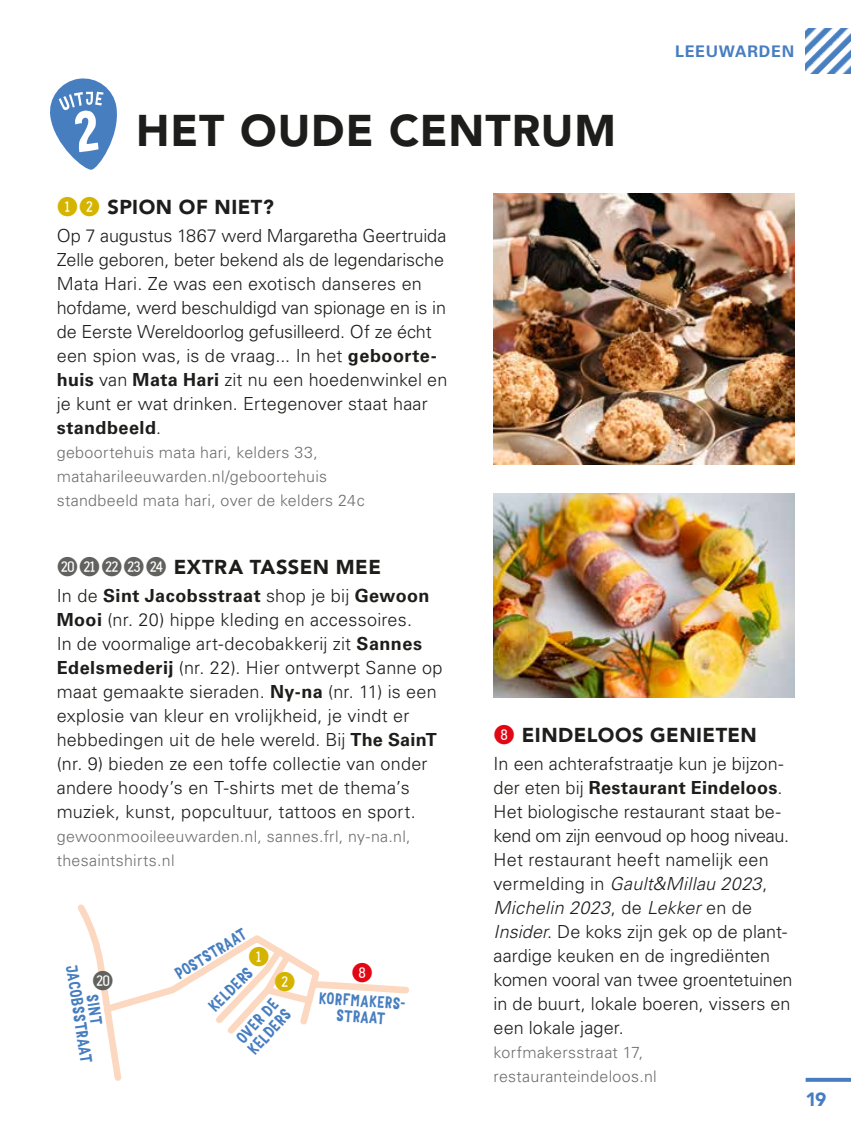
<style>
.page{position:relative;width:851px;height:1134px;background:#fff}
.page>*{position:absolute;margin:0;border:0;box-sizing:border-box;transform-origin:0 0}
.t1{font:900 44px "Avenir LT Std";letter-spacing:.02em;color:#1d1d1b}
.t2{font:26px "Fyra Numeric Circle Closed";color:#d5b400}
.t3{font:26px "Fyra Numeric Circle Closed";color:#61615e}
.t4{font:26px "Fyra Numeric Circle Closed";color:#e20714}
.t5{font:900 20px "Avenir LT Std";letter-spacing:.025em;color:#1d1d1b}
.t6{font:900 19px "Avenir LT Std";color:#477ec0}
.t7{font:300 18px/24px "Univers LT Std";letter-spacing:.005em;color:#1d1d1b}
.t8{font:300 16px/24px "Univers LT Std";letter-spacing:.02em;color:#706f6f}
.t9{font:16px/16px "Mr Dodo";color:#477ec0;text-align:center}
.t10{font:700 16px "Univers LT Pro 65";letter-spacing:.045em;color:#477ec0}
.s1{font-family:"Fyra Numeric Circle Closed";font-weight:400;font-size:26px;color:#d5b400}
.s2{font-weight:700}
.s3{font-family:"Fyra Numeric Circle Closed";font-weight:400;font-size:26px;color:#61615e}
.s4{font-family:"Fyra Numeric Circle Closed";font-weight:400;font-size:26px;color:#e20714}
.s5{font-style:italic}
</style>
<div class="page">
<svg style="left:805px;top:1078px;width:45px;height:4px"></svg>
<img style="left:805px;top:28px;width:45px;height:46px">
<svg style="left:78px;top:904px;width:331px;height:177px"></svg>
<div style="left:94px;top:973px;width:17px;height:16px;background:#fff;border-radius:50%"></div>
<img style="left:493px;top:194px;width:301px;height:271px">
<img style="left:493px;top:493px;width:301px;height:205px">
<svg style="left:50px;top:78px;width:67px;height:92px"></svg>
<p class="t10" style="left:675px;top:40px;width:120px">LEEUWARDEN</p>
<h1 class="t1" style="left:136px;top:104px;width:481px">HET OUDE CENTRUM</h1>
<p class="t5" style="left:57px;top:195px;width:219px"><span class="s1">12</span> SPION OF NIET?</p>
<p class="t7" style="left:57px;top:223px;width:392px">Op 7 augustus 1867 werd Margaretha Geertruida Zelle geboren, beter bekend als de legendarische Mata Hari. Ze was een exotisch danseres en hofdame, werd beschuldigd van spionage en is in de Eerste Wereldoorlog gefusilleerd. Of ze écht een spion was, is de vraag... In het <span class="s2">geboorte&shy;huis</span> van <span class="s2">Mata Hari</span> zit nu een hoedenwinkel en je kunt er wat drinken. Ertegenover staat haar <span class="s2">standbeeld</span>.</p>
<p class="t8" style="left:57px;top:440px;width:309px">geboortehuis mata hari, kelders 33, mataharileeuwarden.nl/geboortehuis standbeeld mata hari, over de kelders 24c</p>
<p class="t5" style="left:57px;top:555px;width:325px"><span class="s3">ASDFG</span> EXTRA TASSEN MEE</p>
<p class="t7" style="left:57px;top:583px;width:387px">In de <span class="s2">Sint Jacobsstraat</span> shop je bij <span class="s2">Gewoon Mooi</span> (nr. 20) hippe kleding en accessoires.<br>In de voormalige art-decobakkerij zit <span class="s2">Sannes Edelsmederij</span> (nr. 22). Hier ontwerpt Sanne op maat gemaakte sieraden. <span class="s2">Ny-na</span> (nr. 11) is een explosie van kleur en vrolijkheid, je vindt er hebbedingen uit de hele wereld. Bij <span class="s2">The SainT </span>(nr. 9) bieden ze een toffe collectie van onder andere hoody’s en T-shirts met de thema’s muziek, kunst, popcultuur, tattoos en sport.</p>
<p class="t8" style="left:57px;top:824px;width:355px">gewoonmooileeuwarden.nl, sannes.frl, ny-na.nl, thesaintshirts.nl</p>
<p class="t9" style="left:172px;top:969px;width:83px;rotate:-32deg">POSTSTRAAT</p>
<h2 class="t2" style="left:248px;top:942px;width:23px">1</h2>
<h2 class="t4" style="left:351px;top:957px;width:23px">8</h2>
<p class="t9" style="left:95px;top:961px;width:101px;rotate:81deg">SINT<br>JACOBSSTRAAT</p>
<p class="t9" style="left:205px;top:1004px;width:57px;rotate:-45deg">KELDERS</p>
<h2 class="t3" style="left:92px;top:966px;width:23px">A</h2>
<h2 class="t2" style="left:274px;top:967px;width:23px">2</h2>
<p class="t9" style="left:233px;top:1037px;width:57px;text-align:left;rotate:-48deg">OVER DE<br>KELDERS</p>
<p class="t9" style="left:319px;top:990px;width:92px;rotate:4deg">KORFMAKERS-<br>STRAAT</p>
<p class="t5" style="left:493px;top:723px;width:265px"><span class="s4">8</span> EINDELOOS GENIETEN</p>
<p class="t7" style="left:493px;top:751px;width:300px">In een achterafstraatje kun je bijzon&shy;der eten bij <span class="s2">Restaurant Eindeloos</span>.<br>Het biologische restaurant staat be&shy;kend om zijn eenvoud op hoog niveau.<br>Het restaurant heeft namelijk een vermelding in <span class="s5">Gault&amp;Millau 2023</span>, <span class="s5">Michelin 2023</span>, de <span class="s5">Lekker</span> en de <span class="s5">Insider</span>. De koks zijn gek op de plant&shy;aardige keuken en de ingrediënten komen vooral van twee groentetuinen in de buurt, lokale boeren, vissers en een lokale jager.</p>
<p class="t8" style="left:493px;top:1040px;width:165px">korfmakersstraat 17, restauranteindeloos.nl</p>
<p class="t6" style="left:805px;top:1088px;width:22px">19</p>
</div>
